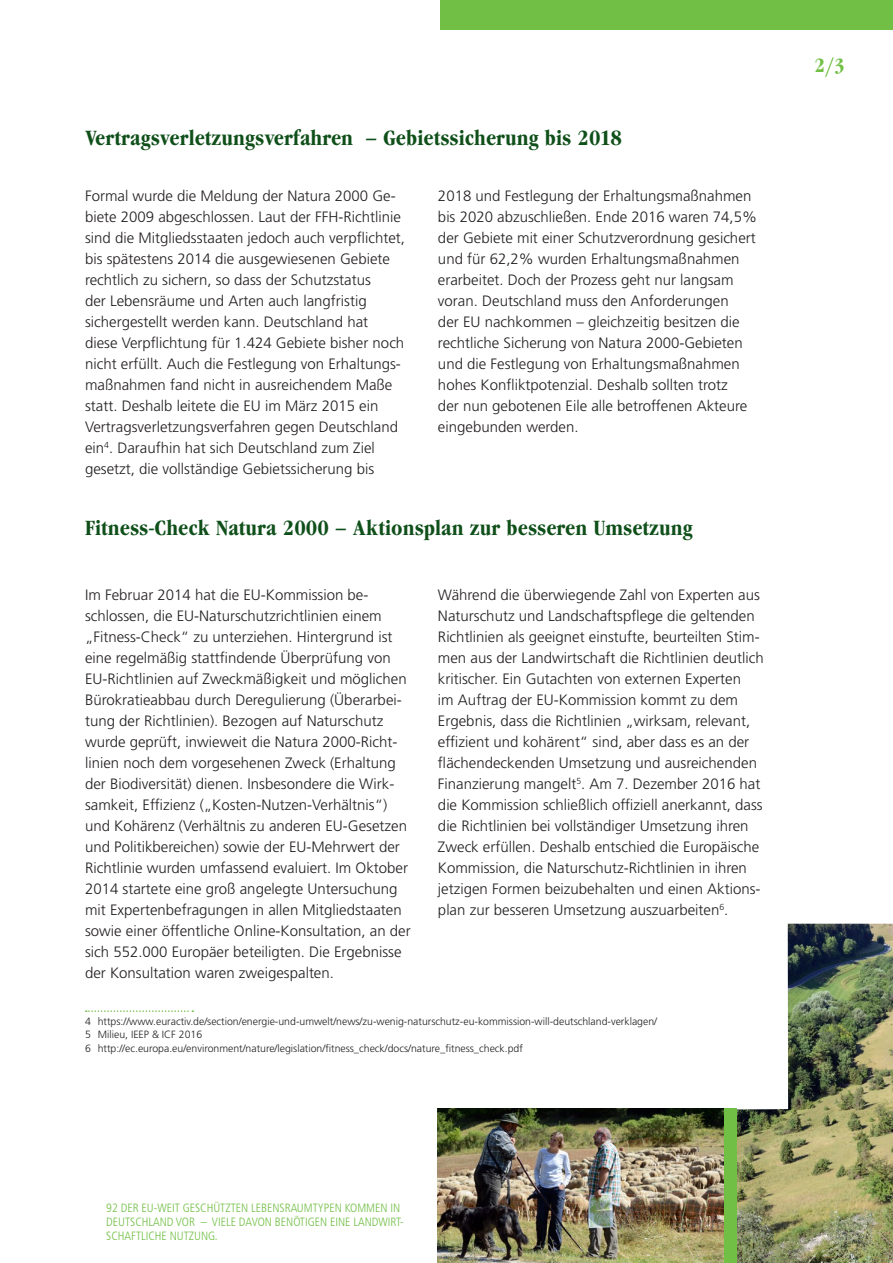
<style>
.page{position:relative;width:893px;height:1263px;background:#fff}
.page>*{position:absolute;margin:0;border:0;box-sizing:border-box;transform-origin:0 0}
.t1{font:22.5px "Garam ITCSB Bol Con";color:#0f4f19}
.t2{font:21px "Garam ITCSB Bol Con";color:#71bf44}
.P_2sp{font:300 15px/21px "Frutiger LT Std";color:#231f20}
.t3{font:300 condensed 12px/14.4px "Frutiger LT Std";color:#71bf44}
.Footnote_text{font:300 10.5px "Frutiger LT Std";color:#231f20}
</style>
<div class="page">
<div style="left:440px;top:0;width:453px;height:30px;background:#71bf44"></div>
<svg style="left:86px;top:1010px;width:107px;height:2px"></svg>
<img style="left:737px;top:924px;width:156px;height:339px">
<div style="left:724px;top:1108px;width:13px;height:155px;background:#71bf44"></div>
<img style="left:438px;top:1108px;width:286px;height:155px">
<h3 class="t1" style="left:85px;top:126px;width:538px">Vertragsverletzungsverfahren – Gebietssicherung bis 2018</h3>
<p class="P_2sp" style="left:85px;top:186px;width:322px">Formal wurde die Meldung der Natura 2000 Ge&shy;biete 2009 abgeschlossen. Laut der FFH-Richtlinie sind die Mitgliedsstaaten jedoch auch verpflichtet, bis spätestens 2014 die ausgewiesenen Gebiete rechtlich zu sichern, so dass der Schutzstatus<br>der Lebensräume und Arten auch langfristig sichergestellt werden kann. Deutschland hat<br>diese Verpflichtung für 1.424 Gebiete bisher noch nicht erfüllt. Auch die Festlegung von Erhaltungs&shy;maßnahmen fand nicht in ausreichendem Maße statt. Deshalb leitete die EU im März 2015 ein Vertragsverletzungsverfahren gegen Deutschland ein<sup>4</sup>. Daraufhin hat sich Deutschland zum Ziel gesetzt, die vollständige Gebietssicherung bis</p>
<p class="P_2sp" style="left:438px;top:186px;width:321px">2018 und Festlegung der Erhaltungsmaßnahmen bis 2020 abzuschließen. Ende 2016 waren 74,5% der Gebiete mit einer Schutzverordnung gesichert und für 62,2% wurden Erhaltungsmaßnahmen erarbeitet. Doch der Prozess geht nur langsam voran. Deutschland muss den Anforderungen<br>der EU nachkommen – gleichzeitig besitzen die rechtliche Sicherung von Natura 2000-Gebieten und die Festlegung von Erhaltungsmaßnahmen hohes Konfliktpotenzial. Deshalb sollten trotz<br>der nun gebotenen Eile alle betroffenen Akteure eingebunden werden.</p>
<h3 class="t1" style="left:85px;top:517px;width:609px">Fitness-Check Natura 2000 – Aktionsplan zur besseren Umsetzung</h3>
<p class="P_2sp" style="left:85px;top:585px;width:327px">Im Februar 2014 hat die EU-Kommission be&shy;schlossen, die EU-Naturschutzrichtlinien einem „Fitness-Check“ zu unterziehen. Hintergrund ist eine regelmäßig stattfindende Überprüfung von EU-Richtlinien auf Zweckmäßigkeit und möglichen Bürokratieabbau durch Deregulierung (Überarbei&shy;tung der Richtlinien). Bezogen auf Naturschutz wurde geprüft, inwieweit die Natura 2000-Richt&shy;linien noch dem vorgesehenen Zweck (Erhaltung der Biodiversität) dienen. Insbesondere die Wirk&shy;samkeit, Effizienz („Kosten-Nutzen-Verhältnis“) und Kohärenz (Verhältnis zu anderen EU-Gesetzen und Politikbereichen) sowie der EU-Mehrwert der Richtlinie wurden umfassend evaluiert. Im Oktober 2014 startete eine groß angelegte Untersuchung mit Expertenbefragungen in allen Mitgliedstaaten sowie einer öffentliche Online-Konsultation, an der sich 552.000 Europäer beteiligten. Die Ergebnisse der Konsultation waren zweigespalten.</p>
<p class="P_2sp" style="left:438px;top:585px;width:327px">Während die überwiegende Zahl von Experten aus Naturschutz und Landschaftspflege die geltenden Richtlinien als geeignet einstufte, beurteilten Stim&shy;men aus der Landwirtschaft die Richtlinien deutlich kritischer. Ein Gutachten von externen Experten<br>im Auftrag der EU-Kommission kommt zu dem Ergebnis, dass die Richtlinien „wirksam, relevant, effizient und kohärent“ sind, aber dass es an der flächendeckenden Umsetzung und ausreichenden Finanzierung mangelt<sup>5</sup>. Am 7. Dezember 2016 hat die Kommission schließlich offiziell anerkannt, dass die Richtlinien bei vollständiger Umsetzung ihren Zweck erfüllen. Deshalb entschied die Europäische Kommission, die Naturschutz-Richtlinien in ihren jetzigen Formen beizubehalten und einen Aktions&shy;plan zur besseren Umsetzung auszuarbeiten<sup>6</sup>.</p>
<p class="Footnote_text" style="left:85px;top:1015px;width:574px">4 https://www.euractiv.de/section/energie-und-umwelt/news/zu-wenig-naturschutz-eu-kommission-will-deutschland-verklagen/</p>
<p class="Footnote_text" style="left:85px;top:1028px;width:119px">5 Milieu, IEEP &amp; ICF 2016</p>
<p class="Footnote_text" style="left:85px;top:1042px;width:439px">6 http://ec.europa.eu/environment/nature/legislation/fitness_check/docs/nature_fitness_check.pdf</p>
<h2 class="t2" style="left:814px;top:55px;width:32px">2/3</h2>
<p class="t3" style="left:106px;top:1200px;width:299px">92 DER EU-WEIT GESCHÜTZTEN LEBENSRAUMTYPEN KOMMEN IN<br>DEUTSCHLAND VOR – VIELE DAVON BENÖTIGEN EINE LANDWIRT-<br>SCHAFTLICHE NUTZUNG.</p>
</div>
